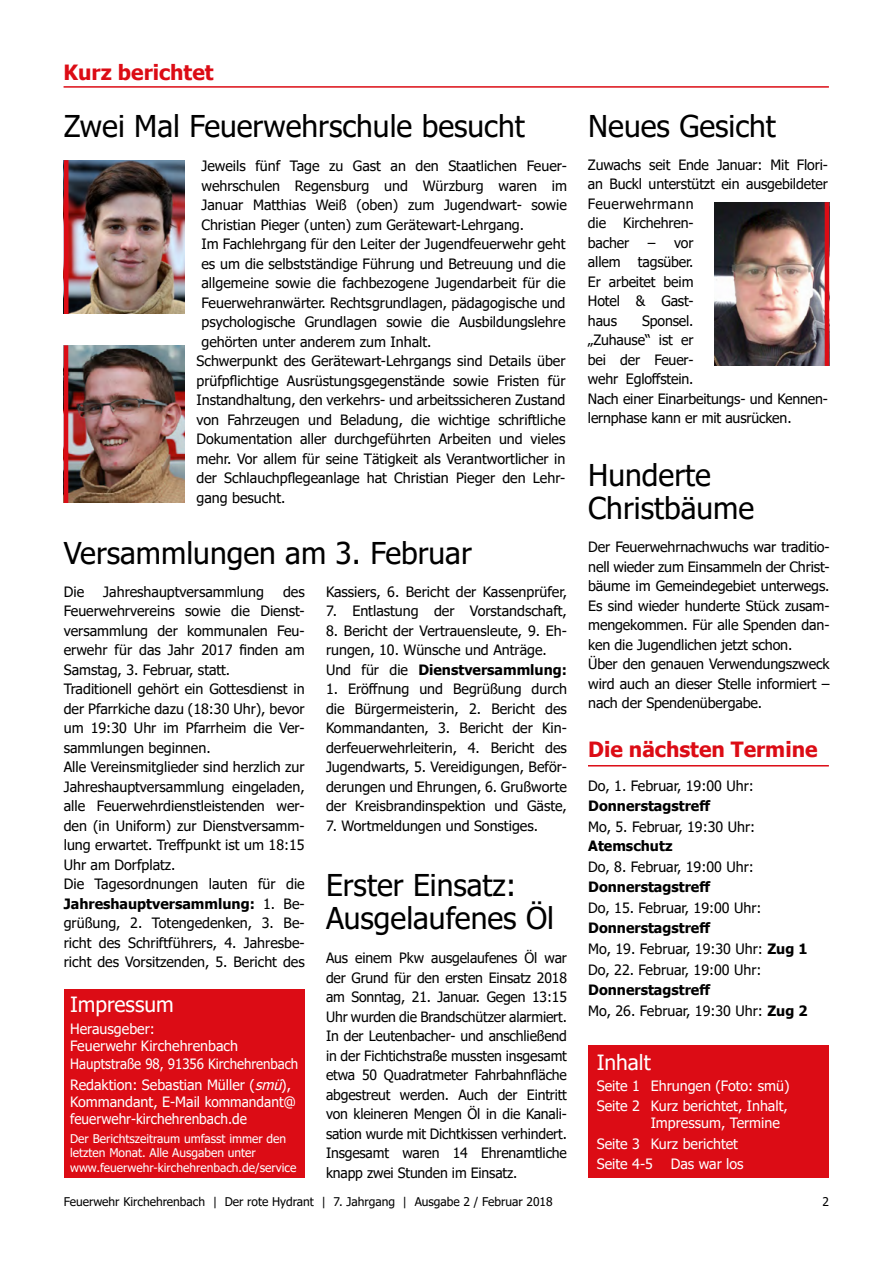
<style>
.page{position:relative;width:893px;height:1263px;background:#fff}
.page>*{position:absolute;margin:0;border:0;box-sizing:border-box;transform-origin:0 0}
.t1{font:30px/33px "Tahoma";color:#000}
.t2{font:700 21px "Tahoma";color:#dc0c15}
.t3{font:21px "Tahoma";color:#fff}
.t4{font:14.25px/19.5px "Tahoma";color:#000}
.t5{font:14.25px/17.1px "Tahoma";color:#fff}
.t6{font:700 14.25px "Tahoma";color:#000}
.t7{font:12px/14.4px "Tahoma";color:#fff}
.t8{font:12px "Tahoma";color:#000}
.s1{font-weight:700}
.s2{font-style:italic}
</style>
<div class="page">
<img style="left:68px;top:160px;width:116px;height:154px">
<hr style="left:64px;top:86px;width:765px;height:2px;background:#dc0c15">
<div style="left:588px;top:1046px;width:241px;height:132px;background:#dc0c15"></div>
<img style="left:68px;top:345px;width:116px;height:158px">
<hr style="left:64px;top:345px;width:4px;height:158px;background:#dc0c15">
<hr style="left:64px;top:160px;width:4px;height:154px;background:#dc0c15">
<hr style="left:588px;top:765px;width:241px;height:1px;background:#dc0c15">
<div style="left:64px;top:990px;width:241px;height:188px;background:#dc0c15"></div>
<img style="left:715px;top:202px;width:110px;height:164px">
<hr style="left:825px;top:202px;width:4px;height:164px;background:#dc0c15">
<h2 class="t2" style="left:64px;top:57px;width:152px">Kurz berichtet</h2>
<h1 class="t1" style="left:64px;top:111px;width:463px">Zwei Mal Feuerwehrschule besucht</h1>
<p class="t4" style="left:201px;top:157px;width:367px">Jeweils fünf Tage zu Gast an den Staatlichen Feuer-</p>
<p class="t4" style="left:201px;top:177px;width:367px">wehrschulen Regensburg und Würzburg waren im</p>
<p class="t4" style="left:201px;top:196px;width:367px">Januar Matthias Weiß (oben) zum Jugendwart- sowie</p>
<p class="t4" style="left:201px;top:216px;width:324px">Christian Pieger (unten) zum Gerätewart-Lehrgang.</p>
<p class="t4" style="left:201px;top:235px;width:366px">Im Fachlehrgang für den Leiter der Jugendfeuerwehr geht</p>
<p class="t4" style="left:201px;top:255px;width:366px">es um die selbstständige Führung und Betreuung und die</p>
<p class="t4" style="left:201px;top:274px;width:365px">allgemeine sowie die fachbezogene Jugendarbeit für die</p>
<p class="t4" style="left:201px;top:294px;width:366px">Feuerwehranwärter. Rechtsgrundlagen, pädagogische und</p>
<p class="t4" style="left:201px;top:313px;width:365px">psychologische Grundlagen sowie die Ausbildungslehre</p>
<p class="t4" style="left:201px;top:333px;width:232px">gehörten unter anderem zum Inhalt.</p>
<p class="t4" style="left:196px;top:352px;width:371px">Schwerpunkt des Gerätewart-Lehrgangs sind Details über</p>
<p class="t4" style="left:196px;top:372px;width:370px">prüfpflichtige Ausrüstungsgegenstände sowie Fristen für</p>
<p class="t4" style="left:196px;top:391px;width:370px">Instandhaltung, den verkehrs- und arbeitssicheren Zustand</p>
<p class="t4" style="left:196px;top:411px;width:371px">von Fahrzeugen und Beladung, die wichtige schriftliche</p>
<p class="t4" style="left:196px;top:430px;width:370px">Dokumentation aller durchgeführten Arbeiten und vieles</p>
<p class="t4" style="left:196px;top:450px;width:371px">mehr. Vor allem für seine Tätigkeit als Verantwortlicher in</p>
<p class="t4" style="left:196px;top:469px;width:370px">der Schlauchpflegeanlage hat Christian Pieger den Lehr-</p>
<p class="t4" style="left:196px;top:489px;width:90px">gang besucht.</p>
<h1 class="t1" style="left:64px;top:538px;width:410px">Versammlungen am 3. Februar</h1>
<p class="t4" style="left:64px;top:582px;width:22px">Die</p>
<p class="t4" style="left:103px;top:582px;width:162px">Jahreshauptversammlung</p>
<p class="t4" style="left:326px;top:582px;width:242px">Kassiers, 6. Bericht der Kassenprüfer,</p>
<p class="t4" style="left:326px;top:602px;width:242px">7. Entlastung der Vorstandschaft,</p>
<p class="t4" style="left:326px;top:621px;width:242px">8. Bericht der Vertrauensleute, 9. Eh&shy;rungen, 10. Wünsche und Anträge.<br>Und für die <span class="s1">Dienstversammlung:</span></p>
<p class="t4" style="left:326px;top:680px;width:242px;text-align:justify">1. Eröffnung und Begrüßung durch die Bürgermeisterin, 2. Bericht des Kommandanten, 3. Bericht der Kin&shy;derfeuerwehrleiterin, 4. Bericht des Jugendwarts, 5. Vereidigungen, Beför&shy;derungen und Ehrungen, 6. Grußworte der Kreisbrandinspektion und Gäste,</p>
<p class="t4" style="left:326px;top:816px;width:214px">7. Wortmeldungen und Sonstiges.</p>
<p class="t4" style="left:64px;top:582px;width:242px;text-indent:219px">des Feuerwehrvereins sowie die Dienst&shy;versammlung der kommunalen Feu&shy;erwehr für das Jahr 2017 finden am Samstag, 3. Februar, statt.<br>Traditionell gehört ein Gottesdienst in der Pfarrkiche dazu (18:30 Uhr), bevor um 19:30 Uhr im Pfarrheim die Ver&shy;sammlungen beginnen.<br>Alle Vereinsmitglieder sind herzlich zur Jahreshauptversammlung eingeladen, alle Feuerwehrdienstleistenden wer&shy;den (in Uniform) zur Dienstversamm&shy;lung erwartet. Treffpunkt ist um 18:15<br>Uhr am Dorfplatz.<br>Die Tagesordnungen lauten für die <span class="s1">Jahreshauptversammlung:</span> 1. Be&shy;grüßung, 2. Totengedenken, 3. Be&shy;richt des Schriftführers, 4. Jahresbe&shy;richt des Vorsitzenden, 5. Bericht des</p>
<h1 class="t1" style="left:326px;top:870px;width:230px">Erster Einsatz:<br>Ausgelaufenes Öl</h1>
<p class="t4" style="left:326px;top:949px;width:242px;text-align:justify">Aus einem Pkw ausgelaufenes Öl war der Grund für den ersten Einsatz 2018 am Sonntag, 21. Januar. Gegen 13:15<br>Uhr wurden die Brandschützer alarmiert.<br>In der Leutenbacher- und anschließend in der Fichtichstraße mussten insgesamt etwa 50 Quadratmeter Fahrbahnfläche abgestreut werden. Auch der Eintritt von kleineren Mengen Öl in die Kanali&shy;sation wurde mit Dichtkissen verhindert.<br>Insgesamt waren 14 Ehrenamtliche knapp zwei Stunden im Einsatz.</p>
<h2 class="t3" style="left:70px;top:990px;width:105px">Impressum</h2>
<p class="t5" style="left:70px;top:1021px;width:230px">Herausgeber:<br>Feuerwehr Kirchehrenbach<br>Hauptstraße 98, 91356 Kirchehrenbach</p>
<p class="t5" style="left:70px;top:1077px;width:227px">Redaktion: Sebastian Müller (<span class="s2">smü</span>),<br>Kommandant, E-Mail kommandant@ feuerwehr-kirchehrenbach.de</p>
<p class="t7" style="left:70px;top:1132px;width:228px">Der Berichtszeitraum umfasst immer den letzten Monat. Alle Ausgaben unter www.feuerwehr-kirchehrenbach.de/service</p>
<h1 class="t1" style="left:588px;top:111px;width:189px">Neues Gesicht</h1>
<p class="t4" style="left:588px;top:155px;width:241px">Zuwachs seit Ende Januar: Mit Flori&shy;an Buckl unterstützt ein ausgebildeter<br>Feuerwehrmann<br>die Kirchehren-<br>bacher</p>
<p class="t4" style="left:588px;top:233px;width:107px;text-align:justify;text-indent:60px">– vor allem tagsüber.<br>Er arbeitet beim Hotel &amp; Gast&shy;haus</p>
<p class="t4" style="left:588px;top:311px;width:241px;text-indent:54px">Sponsel.<br>„Zuhause“ ist er<br>bei der Feuer-<br>wehr Egloffstein.<br>Nach einer Einarbeitungs- und Kennen&shy;lernphase kann er mit ausrücken.</p>
<h1 class="t1" style="left:588px;top:460px;width:167px">Hunderte<br>Christbäume</h1>
<p class="t4" style="left:588px;top:538px;width:243px">Der Feuerwehrnachwuchs war traditio&shy;nell wieder zum Einsammeln der Christ&shy;bäume im Gemeindegebiet unterwegs.<br>Es sind wieder hunderte Stück zusam&shy;mengekommen. Für alle Spenden dan&shy;ken die Jugendlichen jetzt schon.<br>Über den genauen Verwendungszweck wird auch an dieser Stelle informiert – nach der Spendenübergabe.</p>
<h2 class="t2" style="left:588px;top:735px;width:231px">Die nächsten Termine</h2>
<p class="t4" style="left:588px;top:777px;width:167px">Do, 1. Februar, 19:00 Uhr:</p>
<p class="t6" style="left:588px;top:795px;width:124px">Donnerstagstreff</p>
<p class="t4" style="left:588px;top:818px;width:168px">Mo, 5. Februar, 19:30 Uhr:</p>
<p class="t6" style="left:588px;top:836px;width:86px">Atemschutz</p>
<p class="t4" style="left:588px;top:858px;width:167px">Do, 8. Februar, 19:00 Uhr:</p>
<p class="t6" style="left:588px;top:877px;width:124px">Donnerstagstreff</p>
<p class="t4" style="left:588px;top:899px;width:175px">Do, 15. Februar, 19:00 Uhr:</p>
<p class="t4" style="left:588px;top:918px;width:221px;line-height:21.1px"><span class="s1">Donnerstagstreff<br></span>Mo, 19. Februar, 19:30 Uhr: <span class="s1">Zug 1<br></span>Do, 22. Februar, 19:00 Uhr:</p>
<p class="t4" style="left:588px;top:980px;width:221px;line-height:21.1px"><span class="s1">Donnerstagstreff<br></span>Mo, 26. Februar, 19:30 Uhr: <span class="s1">Zug 2</span></p>
<h2 class="t3" style="left:597px;top:1048px;width:56px">Inhalt</h2>
<p class="t5" style="left:597px;top:1076px;width:194px;line-height:20.5px">Seite 1 Ehrungen (Foto: smü)<br>Seite 2 Kurz berichtet, Inhalt,</p>
<p class="t5" style="left:597px;top:1114px;width:185px;line-height:20.5px;text-indent:54px">Impressum, Termine<br>Seite 3 Kurz berichtet<br>Seite 4-5</p>
<p class="t5" style="left:671px;top:1156px;width:74px">Das war los</p>
<p class="t8" style="left:64px;top:1194px;width:490px">Feuerwehr Kirchehrenbach | Der rote Hydrant | 7. Jahrgang | Ausgabe 2 / Februar 2018</p>
<p class="t8" style="left:823px;top:1194px;width:8px">2</p>
</div>
